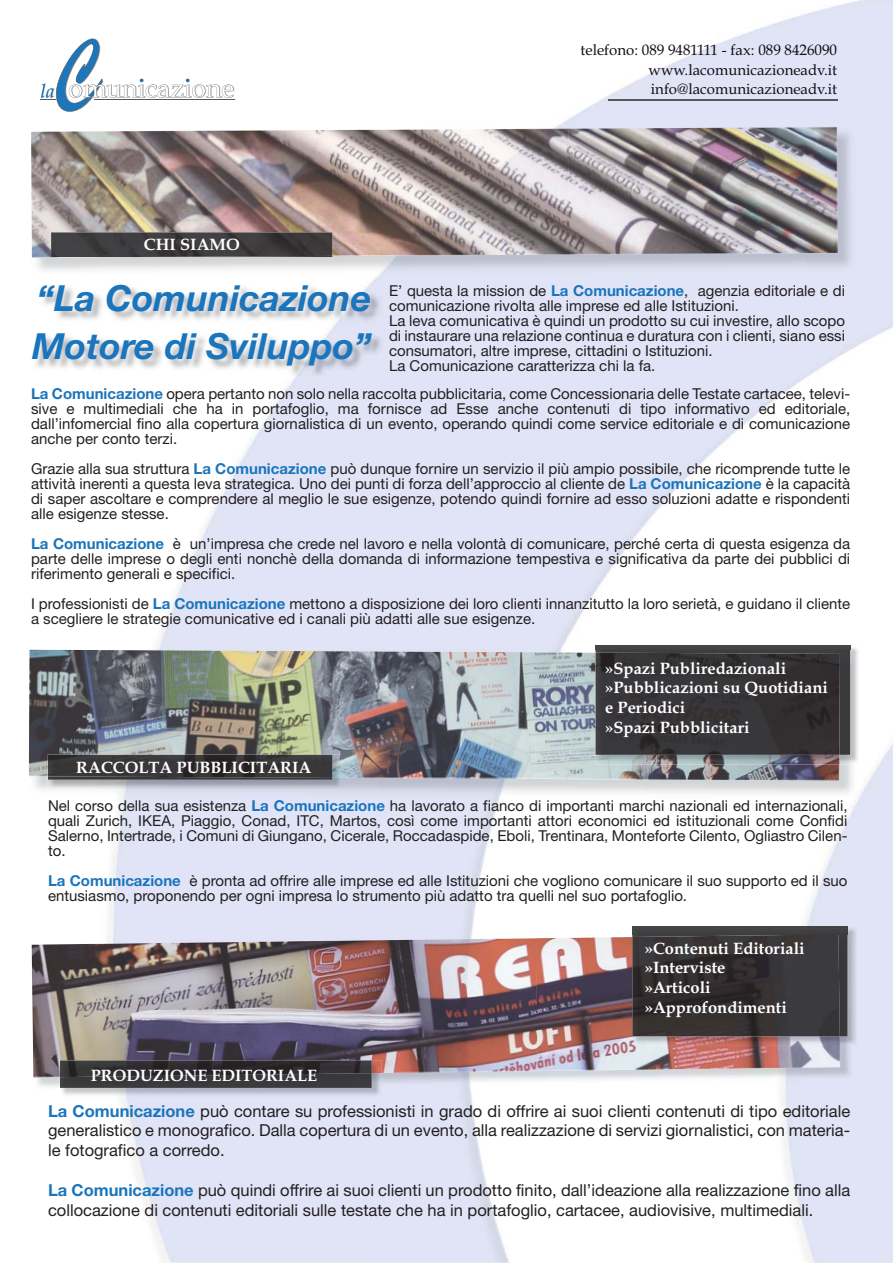
<style>
.page{position:relative;width:893px;height:1263px;background:#fff}
.page>*{position:absolute;margin:0;border:0;box-sizing:border-box;transform-origin:0 0}
.t1{font:italic 700 36px/48px "Helvetica Neue";color:#1b75bc}
.t2{font:16.5px/19.8px "Helvetica Neue";color:#231f20;text-align:justify}
.t3{font:700 16.5px/19.8px "Book Antiqua";color:#fff}
.t4{font:15px/15px "Helvetica Neue";color:#231f20;text-align:justify}
.t5{font:15px/19.5px "Book Antiqua";color:#130e15;text-align:justify}
.s1{font-weight:700;color:#1b75bc}
</style>
<div class="page">
<img style="left:90px;top:0;width:803px;height:1263px">
<hr style="left:94px;top:99px;width:141px;height:1px;background:#55585d">
<svg style="left:40px;top:39px;width:194px;height:73px"></svg>
<img style="left:90px;top:127px;width:766px;height:49px">
<img style="left:806px;top:176px;width:50px;height:100px">
<img style="left:82px;top:256px;width:724px;height:20px">
<img style="left:31px;top:130px;width:270px;height:128px">
<img style="left:299px;top:127px;width:539px;height:129px">
<img style="left:51px;top:232px;width:281px;height:25px">
<img style="left:29px;top:649px;width:566px;height:3px">
<img style="left:90px;top:764px;width:768px;height:35px">
<img style="left:29px;top:650px;width:507px;height:129px">
<img style="left:535px;top:652px;width:102px;height:128px">
<img style="left:637px;top:764px;width:202px;height:16px">
<img style="left:48px;top:778px;width:294px;height:11px">
<img style="left:48px;top:754px;width:294px;height:24px">
<img style="left:48px;top:778px;width:284px;height:2px">
<img style="left:48px;top:755px;width:284px;height:23px">
<img style="left:31px;top:934px;width:601px;height:32px">
<img style="left:381px;top:1046px;width:472px;height:44px">
<img style="left:32px;top:941px;width:252px;height:136px">
<img style="left:284px;top:938px;width:254px;height:137px">
<img style="left:536px;top:937px;width:103px;height:134px">
<img style="left:638px;top:1046px;width:202px;height:24px">
<img style="left:60px;top:1077px;width:321px;height:21px">
<img style="left:372px;top:1060px;width:9px;height:17px">
<img style="left:60px;top:1077px;width:312px;height:11px">
<img style="left:60px;top:1060px;width:312px;height:17px">
<hr style="left:609px;top:99px;width:229px;height:1px;background:#55585d">
<img style="left:595px;top:649px;width:263px;height:115px">
<img style="left:595px;top:653px;width:244px;height:111px">
<div style="left:596px;top:645px;width:254px;height:110px;background:#3f3f40"></div>
<img style="left:596px;top:653px;width:244px;height:102px">
<img style="left:632px;top:926px;width:225px;height:120px">
<img style="left:840px;top:934px;width:13px;height:112px">
<img style="left:632px;top:1036px;width:208px;height:10px">
<img style="left:632px;top:927px;width:215px;height:109px">
<img style="left:632px;top:934px;width:208px;height:102px">
<img style="left:36px;top:279px;width:349px;height:108px">
<p class="t5" style="left:648px;top:40px;width:190px;text-indent:-68px">telefono: 089 9481111 - fax: 089 8426090 www.lacomunicazioneadv.it info@lacomunicazioneadv.it</p>
<p class="t3" style="left:144px;top:235px;width:97px">CHI SIAMO</p>
<p class="t1" style="left:32px;top:277px;width:341px">“La Comunicazione<br>Motore di Sviluppo”</p>
<p class="t4" style="left:389px;top:284px;width:458px;text-align:left">E’ questa la mission de <span class="s1">La Comunicazione</span>, agenzia editoriale e di comunicazione rivolta alle imprese ed alle Istituzioni.<br>La leva comunicativa è quindi un prodotto su cui investire, allo scopo di instaurare una relazione continua e duratura con i clienti, siano essi consumatori, altre imprese, cittadini o Istituzioni.<br>La Comunicazione caratterizza chi la fa.</p>
<p class="t4" style="left:31px;top:387px;width:821px"><span class="s1">La Comunicazione</span> opera pertanto non solo nella raccolta pubblicitaria, come Concessionaria delle Testate cartacee, televi&shy;sive e multimediali che ha in portafoglio, ma fornisce ad Esse anche contenuti di tipo informativo ed editoriale, dall’infomercial fino alla copertura giornalistica di un evento, operando quindi come service editoriale e di comunicazione anche per conto terzi.</p>
<p class="t4" style="left:31px;top:462px;width:821px">Grazie alla sua struttura <span class="s1">La Comunicazione</span> può dunque fornire un servizio il più ampio possibile, che ricomprende tutte le attività inerenti a questa leva strategica. Uno dei punti di forza dell’approccio al cliente de <span class="s1">La Comunicazione</span> è la capacità di saper ascoltare e comprendere al meglio le sue esigenze, potendo quindi fornire ad esso soluzioni adatte e rispondenti alle esigenze stesse.</p>
<p class="t4" style="left:31px;top:537px;width:821px"><span class="s1">La Comunicazione</span> è un’impresa che crede nel lavoro e nella volontà di comunicare, perché certa di questa esigenza da parte delle imprese o degli enti nonchè della domanda di informazione tempestiva e significativa da parte dei pubblici di riferimento generali e specifici.</p>
<p class="t4" style="left:31px;top:597px;width:821px">I professionisti de <span class="s1">La Comunicazione</span> mettono a disposizione dei loro clienti innanzitutto la loro serietà, e guidano il cliente a scegliere le strategie comunicative ed i canali più adatti alle sue esigenze.</p>
<p class="t3" style="left:76px;top:758px;width:237px">RACCOLTA PUBBLICITARIA</p>
<p class="t3" style="left:605px;top:658px;width:224px">»Spazi Publiredazionali »Pubblicazioni su Quotidiani e Periodici<br>»Spazi Pubblicitari</p>
<p class="t4" style="left:48px;top:800px;width:801px">Nel corso della sua esistenza <span class="s1">La Comunicazione</span> ha lavorato a fianco di importanti marchi nazionali ed internazionali, quali Zurich, IKEA, Piaggio, Conad, ITC, Martos, così come importanti attori economici ed istituzionali come Confidi Salerno, Intertrade, i Comuni di Giungano, Cicerale, Roccadaspide, Eboli, Trentinara, Monteforte Cilento, Ogliastro Cilen&shy;to.</p>
<p class="t4" style="left:48px;top:875px;width:801px"><span class="s1">La Comunicazione</span> è pronta ad offrire alle imprese ed alle Istituzioni che vogliono comunicare il suo supporto ed il suo entusiasmo, proponendo per ogni impresa lo strumento più adatto tra quelli nel suo portafoglio.</p>
<p class="t3" style="left:91px;top:1065px;width:228px">PRODUZIONE EDITORIALE</p>
<p class="t3" style="left:645px;top:938px;width:161px">»Contenuti Editoriali »Interviste<br>»Articoli »Approfondimenti</p>
<p class="t2" style="left:48px;top:1102px;width:804px"><span class="s1">La Comunicazione</span> può contare su professionisti in grado di offrire ai suoi clienti contenuti di tipo editoriale generalistico e monografico. Dalla copertura di un evento, alla realizzazione di servizi giornalistici, con materia&shy;le fotografico a corredo.</p>
<p class="t2" style="left:48px;top:1182px;width:804px"><span class="s1">La Comunicazione</span> può quindi offrire ai suoi clienti un prodotto finito, dall’ideazione alla realizzazione fino alla collocazione di contenuti editoriali sulle testate che ha in portafoglio, cartacee, audiovisive, multimediali.</p>
</div>
